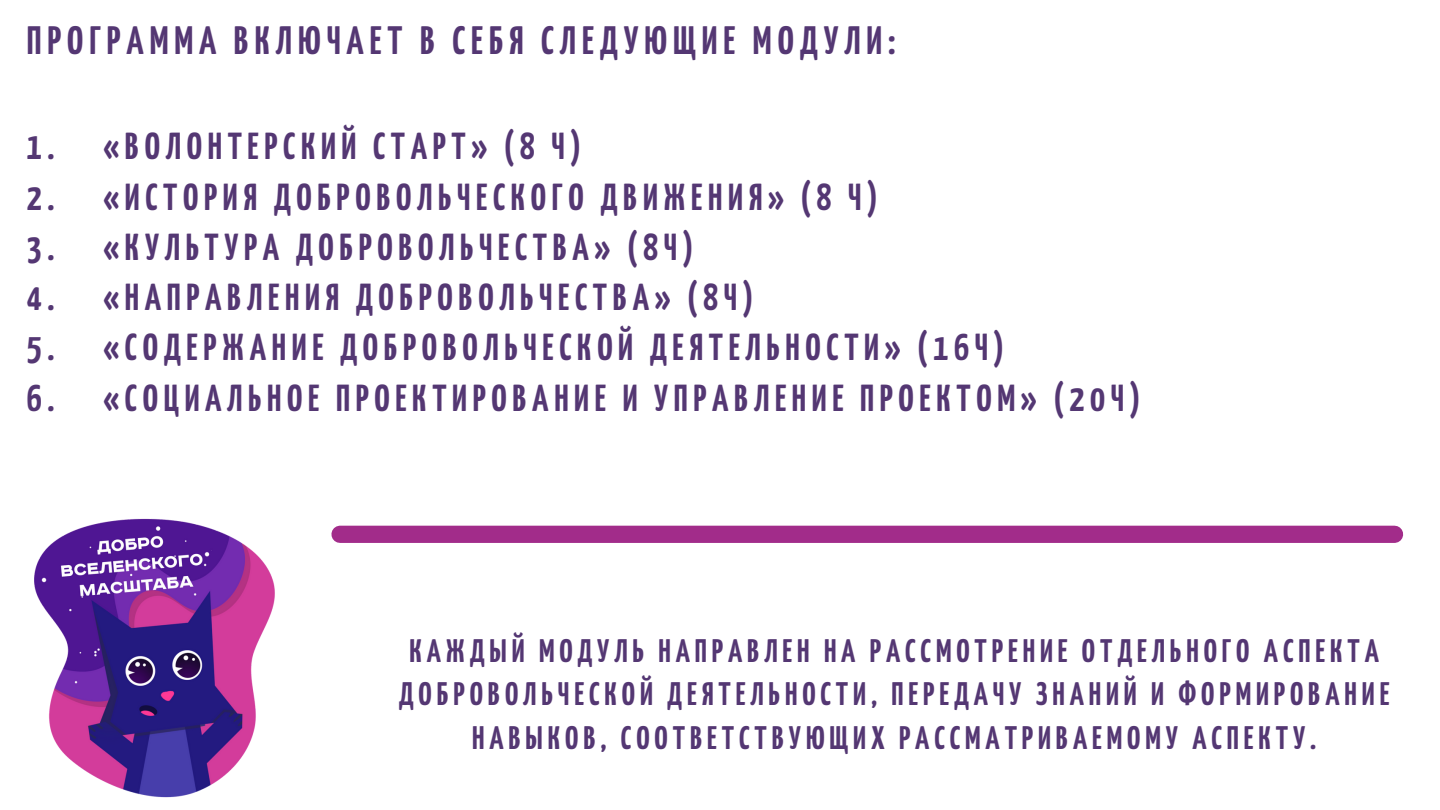
<style>
.page{position:relative;width:1440px;height:810px;background:#fff}
.page>*{position:absolute;margin:0;border:0;box-sizing:border-box;transform-origin:0 0}
.t1{font:700 39.5px "Yanone Kaffeesatz";letter-spacing:.15em;color:#543773}
.t2{font:700 37.5px "Yanone Kaffeesatz";letter-spacing:.15em;color:#543773}
.t3{font:700 32.5px/43.5px "Yanone Kaffeesatz";letter-spacing:.15em;color:#543773;text-align:center}
</style>
<div class="page">
<img style="left:34px;top:518px;width:241px;height:280px">
<div style="left:340px;top:526px;width:1055px;height:17px;background:#a22c8a"></div>
<p class="t1" style="left:27px;top:25px;width:870px">ПРОГРАММА ВКЛЮЧАЕТ В СЕБЯ СЛЕДУЮЩИЕ МОДУЛИ:</p>
<p class="t2" style="left:27px;top:132px;width:556px">1. «ВОЛОНТЕРСКИЙ СТАРТ» (8 Ч)</p>
<p class="t2" style="left:27px;top:182px;width:853px">2. «ИСТОРИЯ ДОБРОВОЛЬЧЕСКОГО ДВИЖЕНИЯ» (8 Ч)</p>
<p class="t2" style="left:27px;top:232px;width:668px">3. «КУЛЬТУРА ДОБРОВОЛЬЧЕСТВА» (8Ч)</p>
<p class="t2" style="left:27px;top:283px;width:728px">4. «НАПРАВЛЕНИЯ ДОБРОВОЛЬЧЕСТВА» (8Ч)</p>
<p class="t2" style="left:27px;top:333px;width:979px">5. «СОДЕРЖАНИЕ ДОБРОВОЛЬЧЕСКОЙ ДЕЯТЕЛЬНОСТИ» (16Ч)</p>
<p class="t2" style="left:27px;top:383px;width:1115px">6. «СОЦИАЛЬНОЕ ПРОЕКТИРОВАНИЕ И УПРАВЛЕНИЕ ПРОЕКТОМ» (20Ч)</p>
<p class="t3" style="left:399px;top:631px;width:992px">КАЖДЫЙ МОДУЛЬ НАПРАВЛЕН НА РАССМОТРЕНИЕ ОТДЕЛЬНОГО АСПЕКТА<br>ДОБРОВОЛЬЧЕСКОЙ ДЕЯТЕЛЬНОСТИ, ПЕРЕДАЧУ ЗНАНИЙ И ФОРМИРОВАНИЕ<br>НАВЫКОВ, СООТВЕТСТВУЮЩИХ РАССМАТРИВАЕМОМУ АСПЕКТУ.</p>
</div>
